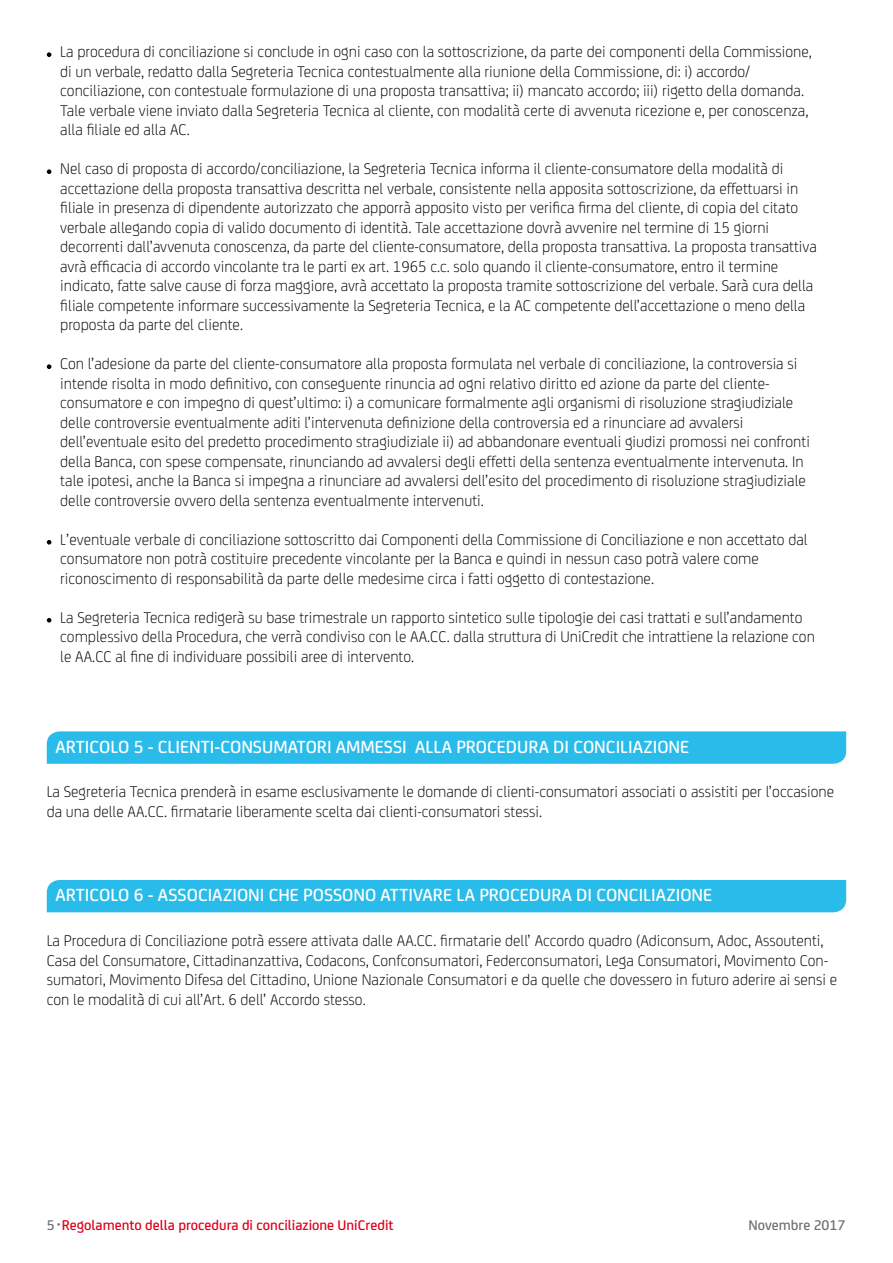
<style>
.page{position:relative;width:893px;height:1263px;background:#fff}
.page>*{position:absolute;margin:0;border:0;box-sizing:border-box;transform-origin:0 0}
.t1{font:500 18.75px "FS Joey";color:#fff}
.t2{font:300 16.5px/19.5px "FS Joey";color:#000}
.t3{font:500 15px "FS Joey";color:#e2001a}
.t4{font:500 15px "FS Joey";color:#707172}
.s1{color:#707172}
</style>
<div class="page">
<svg style="left:47px;top:52px;width:4px;height:5px"></svg>
<svg style="left:47px;top:169px;width:4px;height:5px"></svg>
<svg style="left:47px;top:364px;width:4px;height:5px"></svg>
<svg style="left:47px;top:540px;width:4px;height:5px"></svg>
<svg style="left:47px;top:618px;width:4px;height:5px"></svg>
<div style="left:47px;top:731px;width:799px;height:33px;background:#29bcea"></div>
<div style="left:47px;top:880px;width:799px;height:32px;background:#29bcea"></div>
<p class="t2" style="left:60px;top:41px;width:753px">La procedura di conciliazione si conclude in ogni caso con la sottoscrizione, da parte dei componenti della Commissione,</p>
<p class="t2" style="left:60px;top:60px;width:692px">di un verbale, redatto dalla Segreteria Tecnica contestualmente alla riunione della Commissione, di: i) accordo/</p>
<p class="t2" style="left:60px;top:80px;width:745px">conciliazione, con contestuale formulazione di una proposta transattiva; ii) mancato accordo; iii) rigetto della domanda.</p>
<p class="t2" style="left:60px;top:99px;width:750px">Tale verbale viene inviato dalla Segreteria Tecnica al cliente, con modalità certe di avvenuta ricezione e, per conoscenza,</p>
<p class="t2" style="left:60px;top:119px;width:131px">alla filiale ed alla AC.</p>
<p class="t2" style="left:60px;top:158px;width:725px">Nel caso di proposta di accordo/conciliazione, la Segreteria Tecnica informa il cliente-consumatore della modalità di</p>
<p class="t2" style="left:60px;top:177px;width:739px">accettazione della proposta transattiva descritta nel verbale, consistente nella apposita sottoscrizione, da effettuarsi in</p>
<p class="t2" style="left:60px;top:197px;width:740px">filiale in presenza di dipendente autorizzato che apporrà apposito visto per verifica firma del cliente, di copia del citato</p>
<p class="t2" style="left:60px;top:216px;width:710px">verbale allegando copia di valido documento di identità. Tale accettazione dovrà avvenire nel termine di 15 giorni</p>
<p class="t2" style="left:60px;top:236px;width:758px">decorrenti dall’avvenuta conoscenza, da parte del cliente-consumatore, della proposta transattiva. La proposta transattiva</p>
<p class="t2" style="left:60px;top:255px;width:719px">avrà efficacia di accordo vincolante tra le parti ex art. 1965 c.c. solo quando il cliente-consumatore, entro il termine</p>
<p class="t2" style="left:60px;top:275px;width:755px">indicato, fatte salve cause di forza maggiore, avrà accettato la proposta tramite sottoscrizione del verbale. Sarà cura della</p>
<p class="t2" style="left:60px;top:294px;width:746px">filiale competente informare successivamente la Segreteria Tecnica, e la AC competente dell’accettazione o meno della</p>
<p class="t2" style="left:60px;top:314px;width:184px">proposta da parte del cliente.</p>
<p class="t2" style="left:60px;top:353px;width:739px">Con l’adesione da parte del cliente-consumatore alla proposta formulata nel verbale di conciliazione, la controversia si</p>
<p class="t2" style="left:60px;top:372px;width:711px">intende risolta in modo definitivo, con conseguente rinuncia ad ogni relativo diritto ed azione da parte del cliente-</p>
<p class="t2" style="left:60px;top:392px;width:735px">consumatore e con impegno di quest’ultimo: i) a comunicare formalmente agli organismi di risoluzione stragiudiziale</p>
<p class="t2" style="left:60px;top:411px;width:685px">delle controversie eventualmente aditi l’intervenuta definizione della controversia ed a rinunciare ad avvalersi</p>
<p class="t2" style="left:60px;top:431px;width:751px">dell’eventuale esito del predetto procedimento stragiudiziale ii) ad abbandonare eventuali giudizi promossi nei confronti</p>
<p class="t2" style="left:60px;top:450px;width:745px">della Banca, con spese compensate, rinunciando ad avvalersi degli effetti della sentenza eventualmente intervenuta. In</p>
<p class="t2" style="left:60px;top:470px;width:747px">tale ipotesi, anche la Banca si impegna a rinunciare ad avvalersi dell’esito del procedimento di risoluzione stragiudiziale</p>
<p class="t2" style="left:60px;top:489px;width:425px">delle controversie ovvero della sentenza eventualmente intervenuti.</p>
<p class="t2" style="left:60px;top:528px;width:749px">L’eventuale verbale di conciliazione sottoscritto dai Componenti della Commissione di Conciliazione e non accettato dal</p>
<p class="t2" style="left:60px;top:548px;width:700px">consumatore non potrà costituire precedente vincolante per la Banca e quindi in nessun caso potrà valere come</p>
<p class="t2" style="left:60px;top:567px;width:595px">riconoscimento di responsabilità da parte delle medesime circa i fatti oggetto di contestazione.</p>
<p class="t2" style="left:60px;top:606px;width:744px">La Segreteria Tecnica redigerà su base trimestrale un rapporto sintetico sulle tipologie dei casi trattati e sull’andamento</p>
<p class="t2" style="left:60px;top:626px;width:756px">complessivo della Procedura, che verrà condiviso con le AA.CC. dalla struttura di UniCredit che intrattiene la relazione con</p>
<p class="t2" style="left:60px;top:645px;width:356px">le AA.CC al fine di individuare possibili aree di intervento.</p>
<p class="t1" style="left:55px;top:733px;width:635px">ARTICOLO 5 - CLIENTI-CONSUMATORI AMMESSI ALLA PROCEDURA DI CONCILIAZIONE</p>
<p class="t2" style="left:47px;top:781px;width:789px">La Segreteria Tecnica prenderà in esame esclusivamente le domande di clienti-consumatori associati o assistiti per l’occasione da una delle AA.CC. firmatarie liberamente scelta dai clienti-consumatori stessi.</p>
<p class="t1" style="left:55px;top:881px;width:658px">ARTICOLO 6 - ASSOCIAZIONI CHE POSSONO ATTIVARE LA PROCEDURA DI CONCILIAZIONE</p>
<p class="t2" style="left:47px;top:930px;width:792px">La Procedura di Conciliazione potrà essere attivata dalle AA.CC. firmatarie dell’ Accordo quadro (Adiconsum, Adoc, Assoutenti, Casa del Consumatore, Cittadinanzattiva, Codacons, Confconsumatori, Federconsumatori, Lega Consumatori, Movimento Con&shy;sumatori, Movimento Difesa del Cittadino, Unione Nazionale Consumatori e da quelle che dovessero in futuro aderire ai sensi e con le modalità di cui all’Art. 6 dell’ Accordo stesso.</p>
<p class="t3" style="left:47px;top:1214px;width:348px"><span class="s1">5</span> Regolamento della procedura di conciliazione UniCredit</p>
<p class="t4" style="left:748px;top:1214px;width:99px">Novembre 2017</p>
</div>
